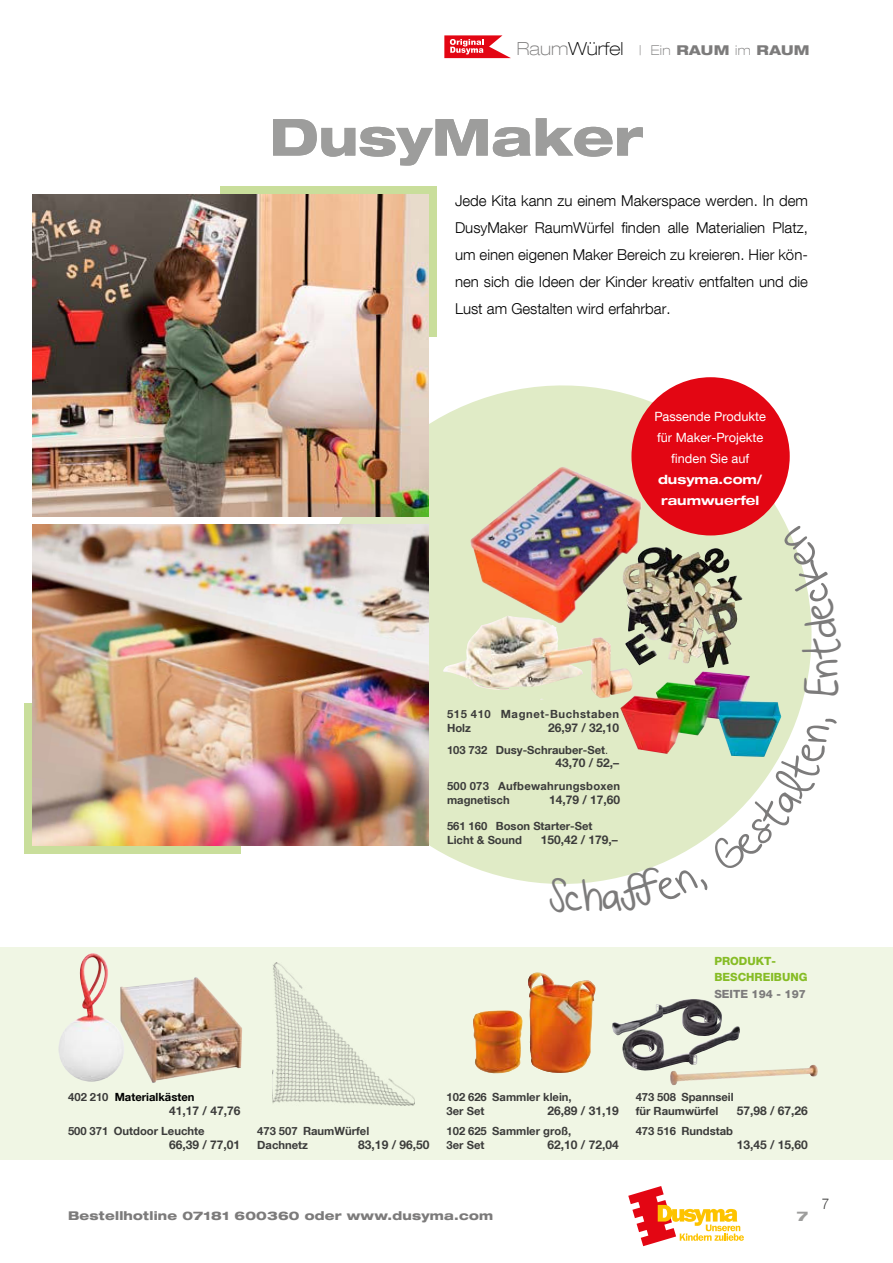
<style>
.page{position:relative;width:893px;height:1263px;background:#fff}
.page>*{position:absolute;margin:0;border:0;box-sizing:border-box;transform-origin:0 0}
.t1{font:800 expanded 51px "Helvetica Neue LT Com";color:#9d9d9c}
.t2{font:300 15px/27px "Helvetica Neue LT Com";color:#000;text-align:justify}
.t3{font:300 15px "Helvetica Neue LT Com";color:#3c3c3b;scale:.9 1}
.t4{font:800 expanded 13.5px "Helvetica Neue LT Com";letter-spacing:.02em;color:#7c7b7b}
.t5{font:800 expanded 13.5px "Helvetica Neue LT Com";color:#9d9d9c}
.t6{font:12.75px/21px "Helvetica Neue LT Com";color:#fff;text-align:center}
.t7{font:700 expanded 12.75px/21px "Helvetica Neue LT Com";color:#fff}
.t8{font:700 12px "Helvetica Neue LT Com";color:#3c3c3b}
.t9{font:800 expanded 12px "Helvetica Neue LT Com";letter-spacing:.02em;color:#7c7b7b}
.t10{font:700 11.25px/14px "Helvetica Neue LT Com";color:#3c3c3b}
.t11{font:700 11.25px/13.5px "Helvetica Neue LT Com";letter-spacing:.025em;color:#3c3c3b}
.t12{font:700 11.25px/13.5px "Helvetica Neue LT Com";letter-spacing:.05em;color:#3c3c3b}
.t13{font:800 11.25px/16.5px "Helvetica Neue LT Com";color:#86bc25}
.t14{font:700 11.25px "Helvetica Neue LT Com";color:#000}
.t15{font:800 11.25px "Helvetica Neue LT Com";color:#7c7b7b}
.s1{font-weight:100;font-size:18px}
.s2{font-weight:100;font-size:18px;color:#000}
.s3{font-weight:100}
.s4{font-weight:300;color:#282827}
.s5{color:#3c3c3b}
</style>
<div class="page">
<svg style="left:444px;top:35px;width:67px;height:23px"></svg>
<div style="left:220px;top:186px;width:217px;height:151px;background:#c9de9b"></div>
<svg style="left:288px;top:360px;width:516px;height:524px;fill:#e0ebc6"></svg>
<img style="left:33px;top:195px;width:395px;height:321px">
<div style="left:24px;top:703px;width:217px;height:151px;background:#c9de9b"></div>
<img style="left:33px;top:524px;width:395px;height:322px">
<div style="left:631px;top:377px;width:159px;height:158px;background:#e30613;border-radius:50%"></div>
<svg style="left:628px;top:1186px;width:116px;height:60px"></svg>
<div style="left:0;top:948px;width:893px;height:212px;background:#f0f6e4"></div>
<img style="left:470px;top:467px;width:172px;height:149px">
<img style="left:622px;top:546px;width:121px;height:122px">
<img style="left:620px;top:671px;width:161px;height:46px">
<img style="left:443px;top:616px;width:190px;height:83px">
<div style="left:272px;top:962px;width:143px;height:144px;background:#000;opacity:.6"></div>
<img style="left:273px;top:962px;width:5px;height:55px">
<img style="left:473px;top:1010px;width:50px;height:63px">
<img style="left:528px;top:972px;width:67px;height:101px">
<img style="left:58px;top:953px;width:62px;height:129px">
<img style="left:120px;top:977px;width:122px;height:106px">
<img style="left:670px;top:1065px;width:148px;height:20px">
<img style="left:635px;top:1068px;width:102px;height:3px">
<img style="left:612px;top:999px;width:125px;height:69px">
<svg style="left:549px;top:717px;width:255px;height:167px"></svg>
<svg style="left:781px;top:525px;width:31px;height:171px"></svg>
<p class="t4" style="left:517px;top:42px;width:294px"><span class="s1">Raum</span><span class="s2">Würfel</span> <span class="s3">| Ein</span> RAUM <span class="s3">im</span> RAUM</p>
<h1 class="t1" style="left:269px;top:118px;width:375px">DusyMaker</h1>
<p class="t2" style="left:455px;top:188px;width:354px">Jede Kita kann zu einem Makerspace werden. In dem DusyMaker RaumWürfel finden alle Materialien Platz, um einen eigenen Maker Bereich zu kreieren. Hier kön&shy;nen sich die Ideen der Kinder kreativ entfalten und die Lust am Gestalten wird erfahrbar.</p>
<p class="t6" style="left:654px;top:407px;width:113px">Passende Produkte für Maker-Projekte finden Sie auf</p>
<p class="t7" style="left:658px;top:470px;width:106px">dusyma.com/ raumwuerfel</p>
<p class="t12" style="left:447px;top:708px;width:174px">515 410 Magnet-Buchstaben<br>Holz</p>
<p class="t8" style="left:548px;top:723px;width:73px">26,97 / 32,10</p>
<p class="t10" style="left:447px;top:744px;width:163px">103 732 Dusy-Schrauber-Set<span class="s4">.</span></p>
<p class="t8" style="left:555px;top:758px;width:65px">43,70 / 52,–</p>
<p class="t11" style="left:447px;top:781px;width:175px">500 073 Aufbewahrungsboxen magnetisch</p>
<p class="t8" style="left:549px;top:795px;width:73px">14,79 / 17,60</p>
<p class="t10" style="left:447px;top:821px;width:147px;line-height:13.5px">561 160 Boson Starter-Set<br>Licht &amp; Sound</p>
<p class="t8" style="left:541px;top:835px;width:79px">150,42 / 179,–</p>
<p class="t13" style="left:714px;top:953px;width:95px">PRODUKT-<br>BESCHREIBUNG</p>
<p class="t15" style="left:714px;top:990px;width:93px">SEITE 194 - 197</p>
<p class="t15" style="left:752px;top:990px;width:42px">20 - 23</p>
<p class="t14" style="left:68px;top:1093px;width:128px"><span class="s5">402 210</span> Materialkästen</p>
<p class="t8" style="left:169px;top:1106px;width:73px">41,17 / 47,76</p>
<p class="t10" style="left:68px;top:1125px;width:138px">500 371 Outdoor Leuchte</p>
<p class="t8" style="left:169px;top:1140px;width:73px">66,39 / 77,01</p>
<p class="t10" style="left:257px;top:1125px;width:113px">473 507 RaumWürfel<br>Dachnetz</p>
<p class="t8" style="left:358px;top:1140px;width:73px">83,19 / 96,50</p>
<p class="t10" style="left:446px;top:1091px;width:127px">102 626 Sammler klein,<br>3er Set</p>
<p class="t8" style="left:547px;top:1106px;width:73px">26,89 / 31,19</p>
<p class="t10" style="left:446px;top:1125px;width:126px">102 625 Sammler groß,<br>3er Set</p>
<p class="t8" style="left:547px;top:1140px;width:73px">62,10 / 72,04</p>
<p class="t10" style="left:636px;top:1091px;width:100px">473 508 Spannseil für Raumwürfel</p>
<p class="t8" style="left:737px;top:1106px;width:73px">57,98 / 67,26</p>
<p class="t10" style="left:636px;top:1125px;width:99px">473 516 Rundstab</p>
<p class="t8" style="left:737px;top:1140px;width:73px">13,45 / 15,60</p>
<p class="t9" style="left:68px;top:1211px;width:426px">Bestellhotline 07181 600360 oder www.dusyma.com</p>
<p class="t5" style="left:797px;top:1211px;width:13px">7</p>
<p class="t3" style="left:822px;top:1198px;width:10px">7</p>
</div>
